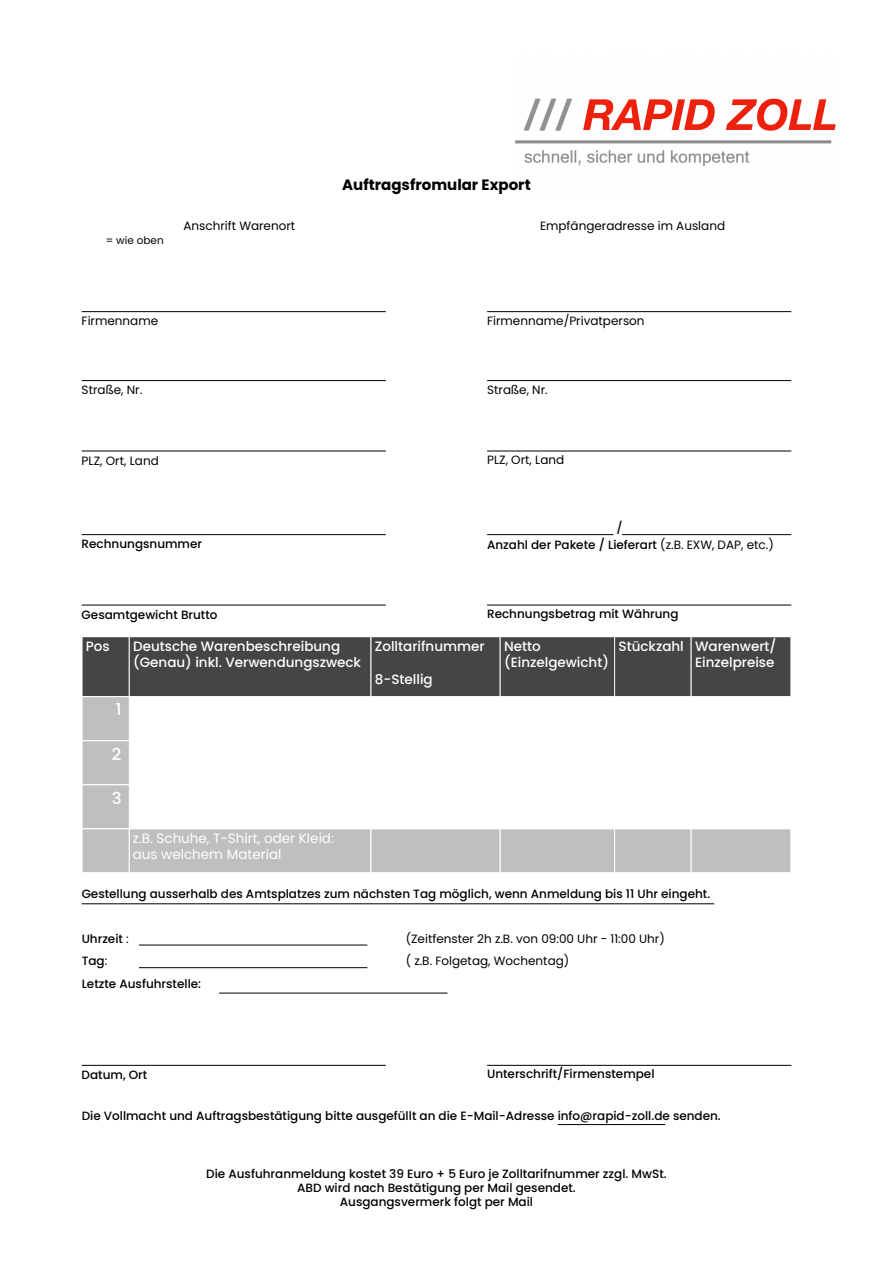
<style>
.page{position:relative;width:893px;height:1263px;background:#fff}
.page>*{position:absolute;margin:0;border:0;box-sizing:border-box;transform-origin:0 0}
.t1{font:500 16.5px "Poppins";color:#fff}
.t2{font:700 15px "Poppins";color:#000}
.t3{font:500 13.5px/16.2px "Poppins";color:#fff}
.t4{font:13.5px/16.2px "Poppins";color:#fff}
.t5{font:500 12px/14.4px "Poppins";color:#000;text-align:center}
.t6{font:12px "Poppins";color:#000}
.t7{font:10.5px "Poppins";color:#000}
.s1{font-weight:400}
</style>
<div class="page">
<img style="left:515px;top:98px;width:321px;height:68px">
<hr style="left:515px;top:140px;width:316px;height:3px;background:#898a8b">
<hr style="left:139px;top:945px;width:228px;height:1px;background:#000">
<hr style="left:139px;top:967px;width:228px;height:1px;background:#000">
<hr style="left:219px;top:993px;width:228px;height:1px;background:#000">
<hr style="left:82px;top:311px;width:304px;height:1px;background:#000">
<hr style="left:82px;top:380px;width:304px;height:1px;background:#000">
<hr style="left:82px;top:534px;width:304px;height:1px;background:#000">
<hr style="left:82px;top:451px;width:304px;height:1px;background:#000">
<hr style="left:82px;top:605px;width:304px;height:1px;background:#000">
<hr style="left:82px;top:1065px;width:304px;height:1px;background:#000">
<hr style="left:487px;top:311px;width:304px;height:1px;background:#000">
<hr style="left:487px;top:380px;width:304px;height:1px;background:#000">
<hr style="left:487px;top:534px;width:126px;height:1px;background:#000">
<hr style="left:622px;top:534px;width:169px;height:1px;background:#000">
<hr style="left:487px;top:451px;width:304px;height:1px;background:#000">
<hr style="left:487px;top:605px;width:304px;height:1px;background:#000">
<hr style="left:487px;top:1065px;width:304px;height:1px;background:#000">
<hr style="left:558px;top:1124px;width:107px;height:1px;background:#000">
<div style="left:82px;top:637px;width:47px;height:59px;background:#454545"></div>
<div style="left:82px;top:636px;width:48px;height:61px;border:1px solid #fff"></div>
<div style="left:129px;top:637px;width:242px;height:59px;background:#454545"></div>
<div style="left:129px;top:636px;width:242px;height:61px;border:1px solid #fff"></div>
<div style="left:371px;top:637px;width:129px;height:59px;background:#454545"></div>
<div style="left:371px;top:636px;width:130px;height:61px;border:1px solid #fff"></div>
<div style="left:500px;top:637px;width:115px;height:59px;background:#454545"></div>
<div style="left:500px;top:636px;width:115px;height:61px;border:1px solid #fff"></div>
<div style="left:615px;top:637px;width:76px;height:59px;background:#454545"></div>
<div style="left:614px;top:636px;width:77px;height:61px;border:1px solid #fff"></div>
<div style="left:691px;top:637px;width:100px;height:59px;background:#454545"></div>
<div style="left:691px;top:636px;width:100px;height:61px;border:1px solid #fff"></div>
<div style="left:82px;top:696px;width:48px;height:45px;background:#bfbfbf;border:1px solid #fff"></div>
<div style="left:82px;top:740px;width:48px;height:45px;background:#bfbfbf;border:1px solid #fff"></div>
<div style="left:82px;top:784px;width:48px;height:45px;background:#bfbfbf;border:1px solid #fff"></div>
<div style="left:82px;top:828px;width:48px;height:45px;background:#bfbfbf;border:1px solid #fff"></div>
<div style="left:129px;top:828px;width:242px;height:45px;background:#bfbfbf;border:1px solid #fff"></div>
<div style="left:371px;top:828px;width:130px;height:45px;background:#bfbfbf;border:1px solid #fff"></div>
<div style="left:500px;top:828px;width:115px;height:45px;background:#bfbfbf;border:1px solid #fff"></div>
<div style="left:614px;top:828px;width:77px;height:45px;background:#bfbfbf;border:1px solid #fff"></div>
<div style="left:691px;top:828px;width:100px;height:45px;background:#bfbfbf;border:1px solid #fff"></div>
<hr style="left:82px;top:903px;width:632px;height:1px;background:#000">
<p class="t2" style="left:342px;top:176px;width:190px">Auftragsfromular Export</p>
<p class="t7" style="left:106px;top:234px;width:59px">= wie oben</p>
<p class="t6" style="left:183px;top:218px;width:113px">Anschrift Warenort</p>
<p class="t6" style="left:540px;top:218px;width:187px">Empfängeradresse im Ausland</p>
<p class="t6" style="left:82px;top:314px;width:78px">Firmenname</p>
<p class="t6" style="left:487px;top:313px;width:159px">Firmenname/Privatperson</p>
<p class="t6" style="left:82px;top:383px;width:62px">Straße, Nr.</p>
<p class="t6" style="left:487px;top:382px;width:62px">Straße, Nr.</p>
<p class="t6" style="left:82px;top:454px;width:79px">PLZ, Ort, Land</p>
<p class="t6" style="left:487px;top:453px;width:79px">PLZ, Ort, Land</p>
<p class="t5" style="left:616px;top:521px;width:8px">/</p>
<p class="t5" style="left:82px;top:537px;width:122px">Rechnungsnummer</p>
<p class="t5" style="left:82px;top:607px;width:137px">Gesamtgewicht Brutto</p>
<p class="t5" style="left:487px;top:537px;width:288px">Anzahl der Pakete / Lieferart <span class="s1">(z.B. EXW, DAP, etc.)</span></p>
<p class="t5" style="left:487px;top:607px;width:193px">Rechnungsbetrag mit Währung</p>
<p class="t3" style="left:86px;top:638px;width:25px">Pos</p>
<p class="t3" style="left:133px;top:638px;width:229px">Deutsche Warenbeschreibung (Genau) inkl. Verwendungszweck</p>
<p class="t3" style="left:375px;top:638px;width:111px">Zolltarifnummer</p>
<p class="t3" style="left:375px;top:671px;width:59px">8-Stellig</p>
<h1 class="t1" style="left:116px;top:700px;width:7px">1</h1>
<h1 class="t1" style="left:112px;top:744px;width:11px">2</h1>
<h1 class="t1" style="left:112px;top:788px;width:11px">3</h1>
<p class="t4" style="left:133px;top:830px;width:203px">z.B. Schuhe, T-Shirt, oder Kleid: aus welchem Material</p>
<p class="t3" style="left:504px;top:638px;width:107px">Netto (Einzelgewicht)</p>
<p class="t3" style="left:618px;top:638px;width:160px;text-align:right">Stückzahl Warenwert/<br>Einzelpreise</p>
<p class="t5" style="left:82px;top:886px;width:630px">Gestellung ausserhalb des Amtsplatzes zum nächsten Tag möglich, wenn Anmeldung bis 11 Uhr eingeht.</p>
<p class="t5" style="left:82px;top:931px;width:49px">Uhrzeit <span class="s1">:</span></p>
<p class="t6" style="left:406px;top:931px;width:261px">(Zeitfenster 2h z.B. von 09:00 Uhr - 11:00 Uhr)</p>
<p class="t5" style="left:82px;top:954px;width:27px">Tag<span class="s1">:</span></p>
<p class="t6" style="left:406px;top:954px;width:165px">( z.B. Folgetag, Wochentag)</p>
<p class="t5" style="left:82px;top:976px;width:121px">Letzte Ausfuhrstelle:</p>
<p class="t5" style="left:82px;top:1068px;width:67px">Datum, Ort</p>
<p class="t5" style="left:487px;top:1067px;width:169px">Unterschrift/Firmenstempel</p>
<p class="t5" style="left:82px;top:1109px;width:641px">Die Vollmacht und Auftragsbestätigung bitte ausgefüllt an die E-Mail-Adresse info@rapid-zoll.de senden.</p>
<p class="t5" style="left:206px;top:1166px;width:462px">Die Ausfuhranmeldung kostet 39 Euro + 5 Euro je Zolltarifnummer zzgl. MwSt.<br>ABD wird nach Bestätigung per Mail gesendet.<br>Ausgangsvermerk folgt per Mail</p>
</div>
